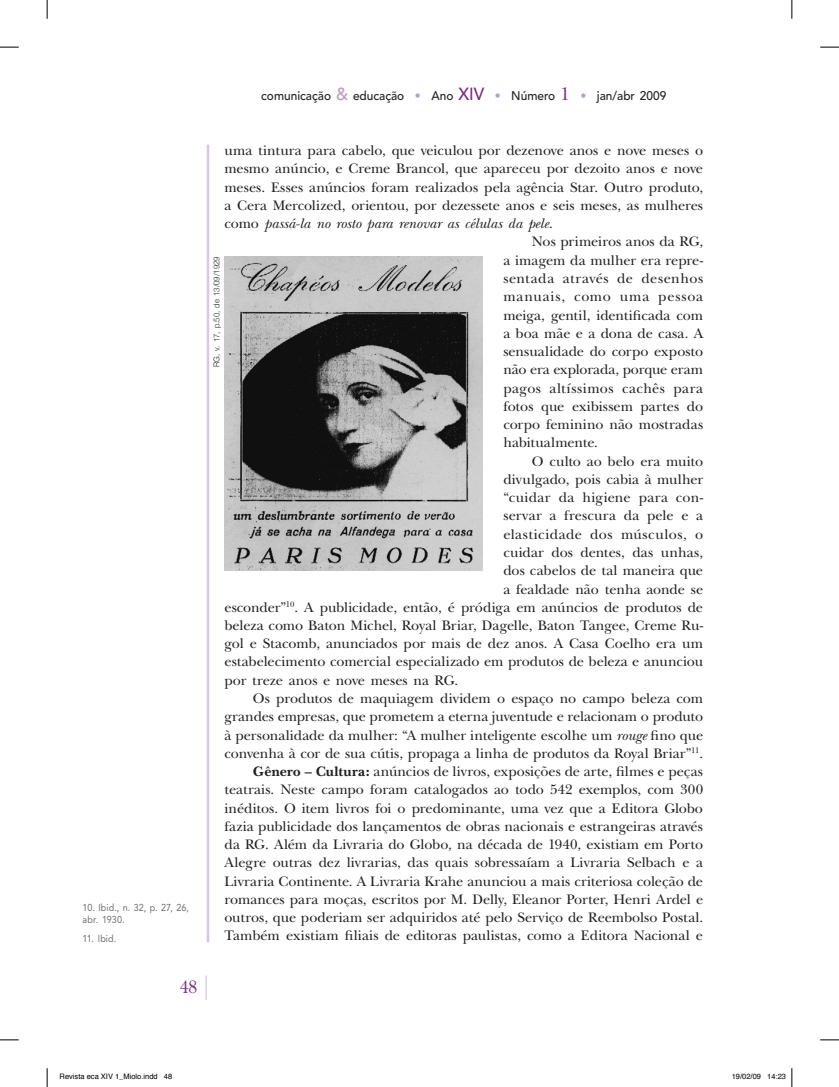
<style>
.page{position:relative;width:839px;height:1087px;background:#fff}
.page>*{position:absolute;margin:0;border:0;box-sizing:border-box;transform-origin:0 0}
.t1{font:18.75px "New Baskerville";color:#7b2a83;scale:.9 1}
.t2{font:14.38px "New Baskerville";color:#231f20}
.t3{font:14.38px "New Baskerville";letter-spacing:.035em;color:#231f20}
.t4{font:italic 14.38px "New Baskerville";color:#231f20}
.t5{font:14.38px "New Baskerville";letter-spacing:.025em;color:#231f20}
.t6{font:14.38px "New Baskerville";letter-spacing:.055em;color:#231f20}
.t7{font:500 12.5px "Avenir";color:#231f20;scale:.95 1}
.t8{font:10px/12px "Avenir";letter-spacing:.01em;color:#6c6d70;scale:.9 1}
.t9{font:300 8.12px "Helvetica Neue";color:#231f20;scale:.95 1}
.t10{font:7.5px "Helvetica";color:#000}
.s1{font-size:17.5px;color:#bc9cc2}
.s2{color:#bc9cc2}
.s3{font-size:17.5px;color:#7b2a83}
.s4{font-family:"New Baskerville";font-weight:400;font-size:18.75px;color:#7b2a83}
.s5{font-style:normal}
.s6{font-style:italic}
.s7{font-weight:700}
</style>
<div class="page">
<hr style="left:207px;top:145px;width:2px;height:797px;background:#d8c9de">
<hr style="left:205px;top:975px;width:2px;height:25px;background:#d8c9de">
<img style="left:224px;top:257px;width:258px;height:313px">
<svg style="left:0;top:46px;width:19px;height:2px"></svg>
<svg style="left:820px;top:46px;width:18px;height:2px"></svg>
<svg style="left:0;top:1039px;width:19px;height:1px"></svg>
<svg style="left:820px;top:1039px;width:18px;height:1px"></svg>
<svg style="left:46px;top:0;width:2px;height:19px"></svg>
<svg style="left:46px;top:1068px;width:2px;height:18px"></svg>
<svg style="left:791px;top:0;width:1px;height:19px"></svg>
<svg style="left:791px;top:1068px;width:1px;height:18px"></svg>
<p class="t8" style="left:83px;top:901px;width:120px">10. Ibid., n. 32, p. 27, 26, abr. 1930.</p>
<p class="t8" style="left:83px;top:932px;width:39px">11. Ibid.</p>
<h1 class="t1" style="left:180px;top:975px;width:21px">48</h1>
<p class="t7" style="left:261px;top:89px;width:428px">comunicação <span class="s1">&amp;</span> educação <span class="s2">•</span> Ano <span class="s3">XIV</span> <span class="s2">•</span> Número <span class="s4">1</span> <span class="s2">•</span> jan/abr 2009</p>
<p class="t2" style="left:224px;top:142px;width:480px">uma tintura para cabelo, que veiculou por dezenove anos e nove meses o</p>
<p class="t2" style="left:224px;top:160px;width:480px">mesmo anúncio, e Creme Brancol, que apareceu por dezoito anos e nove</p>
<p class="t2" style="left:224px;top:178px;width:480px">meses. Esses anúncios foram realizados pela agência Star. Outro produto,</p>
<p class="t2" style="left:224px;top:197px;width:480px">a Cera Mercolized, orientou, por dezessete anos e seis meses, as mulheres</p>
<p class="t4" style="left:224px;top:215px;width:330px"><span class="s5">como</span> passá-la no rosto para renovar as células da pele<span class="s5">.</span></p>
<p class="t2" style="left:531px;top:233px;width:173px">Nos primeiros anos da RG,</p>
<p class="t2" style="left:503px;top:252px;width:201px">a imagem da mulher era repre-</p>
<p class="t3" style="left:503px;top:270px;width:201px">sentada através de desenhos</p>
<p class="t6" style="left:503px;top:288px;width:201px">manuais, como uma pessoa</p>
<p class="t2" style="left:503px;top:306px;width:201px">meiga, gentil, identificada com</p>
<p class="t2" style="left:503px;top:325px;width:201px">a boa mãe e a dona de casa. A</p>
<p class="t2" style="left:503px;top:343px;width:201px">sensualidade do corpo exposto</p>
<p class="t2" style="left:503px;top:361px;width:201px">não era explorada, porque eram</p>
<p class="t3" style="left:503px;top:379px;width:201px">pagos altíssimos cachês para</p>
<p class="t2" style="left:503px;top:398px;width:201px">fotos que exibissem partes do</p>
<p class="t2" style="left:503px;top:416px;width:201px">corpo feminino não mostradas</p>
<p class="t2" style="left:503px;top:434px;width:96px">habitualmente.</p>
<p class="t2" style="left:531px;top:452px;width:173px">O culto ao belo era muito</p>
<p class="t2" style="left:503px;top:471px;width:201px">divulgado, pois cabia à mulher</p>
<p class="t5" style="left:503px;top:489px;width:201px">“cuidar da higiene para con-</p>
<p class="t2" style="left:503px;top:507px;width:201px">servar a frescura da pele e a</p>
<p class="t3" style="left:503px;top:525px;width:201px">elasticidade dos músculos, o</p>
<p class="t2" style="left:503px;top:544px;width:201px">cuidar dos dentes, das unhas,</p>
<p class="t2" style="left:503px;top:562px;width:201px">dos cabelos de tal maneira que</p>
<p class="t2" style="left:503px;top:580px;width:201px">a fealdade não tenha aonde se</p>
<p class="t2" style="left:224px;top:598px;width:480px">esconder”<sup>10</sup>. A publicidade, então, é pródiga em anúncios de produtos de</p>
<p class="t2" style="left:224px;top:616px;width:480px">beleza como Baton Michel, Royal Briar, Dagelle, Baton Tangee, Creme Ru-</p>
<p class="t2" style="left:224px;top:635px;width:480px">gol e Stacomb, anunciados por mais de dez anos. A Casa Coelho era um</p>
<p class="t2" style="left:224px;top:653px;width:480px">estabelecimento comercial especializado em produtos de beleza e anunciou</p>
<p class="t2" style="left:224px;top:671px;width:235px">por treze anos e nove meses na RG.</p>
<p class="t2" style="left:253px;top:690px;width:451px">Os produtos de maquiagem dividem o espaço no campo beleza com</p>
<p class="t2" style="left:224px;top:708px;width:480px">grandes empresas, que prometem a eterna juventude e relacionam o produto</p>
<p class="t2" style="left:224px;top:726px;width:480px">à personalidade da mulher: “A mulher inteligente escolhe um <span class="s6">rouge</span> fino que</p>
<p class="t2" style="left:224px;top:744px;width:480px">convenha à cor de sua cútis, propaga a linha de produtos da Royal Briar”<sup>11</sup>.</p>
<p class="t2" style="left:253px;top:762px;width:451px"><span class="s7">Gênero – Cultura:</span> anúncios de livros, exposições de arte, filmes e peças</p>
<p class="t2" style="left:224px;top:781px;width:480px">teatrais. Neste campo foram catalogados ao todo 542 exemplos, com 300</p>
<p class="t2" style="left:224px;top:799px;width:480px">inéditos. O item livros foi o predominante, uma vez que a Editora Globo</p>
<p class="t2" style="left:224px;top:817px;width:480px">fazia publicidade dos lançamentos de obras nacionais e estrangeiras através</p>
<p class="t2" style="left:224px;top:836px;width:480px">da RG. Além da Livraria do Globo, na década de 1940, existiam em Porto</p>
<p class="t2" style="left:224px;top:854px;width:480px">Alegre outras dez livrarias, das quais sobressaíam a Livraria Selbach e a</p>
<p class="t2" style="left:224px;top:872px;width:480px">Livraria Continente. A Livraria Krahe anunciou a mais criteriosa coleção de</p>
<p class="t2" style="left:224px;top:890px;width:480px">romances para moças, escritos por M. Delly, Eleanor Porter, Henri Ardel e</p>
<p class="t2" style="left:224px;top:909px;width:480px">outros, que poderiam ser adquiridos até pelo Serviço de Reembolso Postal.</p>
<p class="t2" style="left:224px;top:927px;width:480px">Também existiam filiais de editoras paulistas, como a Editora Nacional e</p>
<p class="t9" style="left:211px;top:367px;width:118px;rotate:-90deg">RG, v. 17, p.50, de 13/09/1929</p>
<p class="t10" style="left:60px;top:1070px;width:114px">Revista eca XIV 1_Miolo.indd 48</p>
<p class="t10" style="left:731px;top:1070px;width:56px">19/02/09 14:23</p>
</div>
